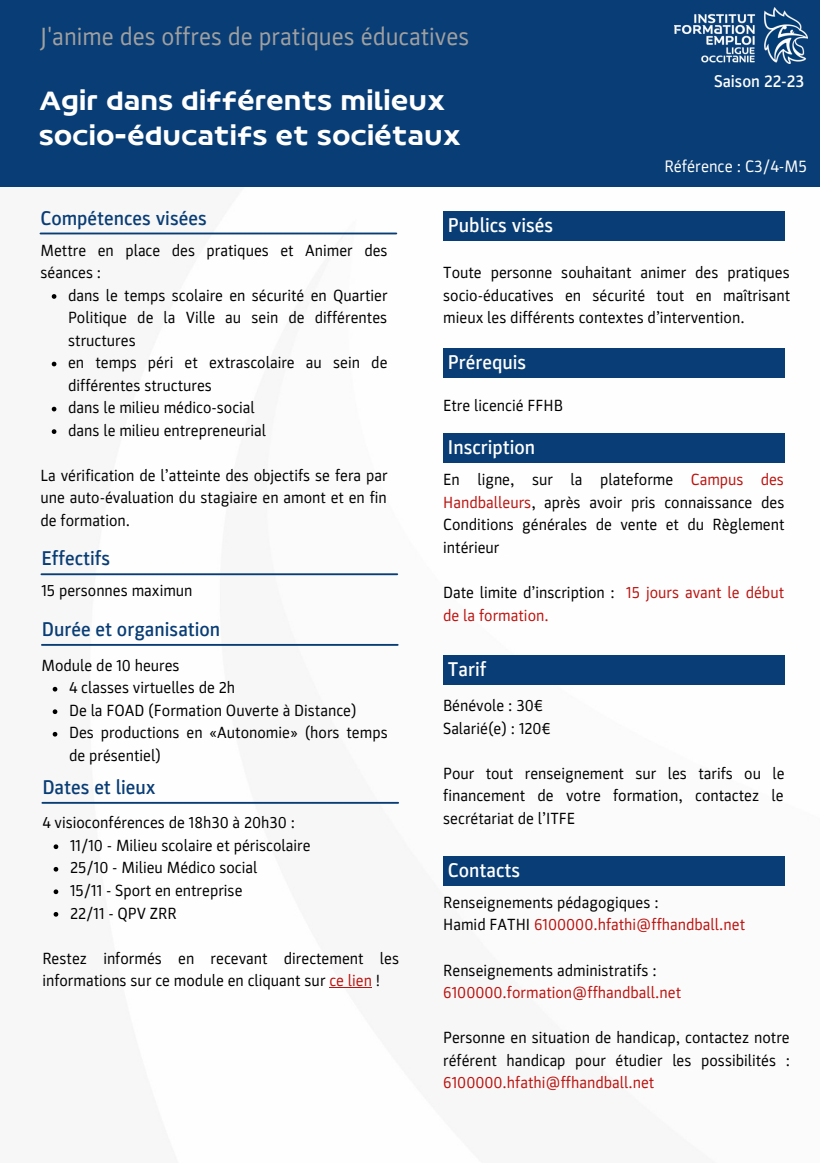
<style>
.page{position:relative;width:820px;height:1163px;background:#fff}
.page>*{position:absolute;margin:0;border:0;box-sizing:border-box;transform-origin:0 0}
.t1{font:25px/34.8px "FF Hand";color:#fff}
.t2{font:25px "Parka";color:#a0a0a0}
.t3{font:500 20px "Parka";color:#093d75}
.t4{font:500 20px "Parka";color:#fff}
.t5{font:500 17.12px "Parka";color:#fff}
.t6{font:16.75px "Parka";color:#fff}
.t7{font:16.25px/22.5px "Parka";color:#000}
.t8{font:16.25px/22.5px "Parka";color:#bb130f}
.s1{color:#bb130f}
.s2{color:#000}
</style>
<div class="page">
<div style="left:0;top:0;width:819px;height:187px;background:#093d75"></div>
<hr style="left:40px;top:232px;width:356px;height:2px;background:#093d75">
<hr style="left:41px;top:573px;width:356px;height:2px;background:#093d75">
<hr style="left:42px;top:644px;width:355px;height:2px;background:#093d75">
<hr style="left:42px;top:802px;width:356px;height:1px;background:#093d75">
<div style="left:443px;top:212px;width:341px;height:29px;background:#093d75"></div>
<div style="left:443px;top:348px;width:341px;height:29px;background:#093d75"></div>
<div style="left:443px;top:433px;width:341px;height:29px;background:#093d75"></div>
<div style="left:443px;top:655px;width:341px;height:29px;background:#093d75"></div>
<div style="left:443px;top:856px;width:341px;height:29px;background:#093d75"></div>
<svg style="left:52px;top:294px;width:4px;height:5px"></svg>
<svg style="left:52px;top:362px;width:4px;height:4px"></svg>
<svg style="left:52px;top:407px;width:4px;height:4px"></svg>
<svg style="left:52px;top:429px;width:4px;height:5px"></svg>
<svg style="left:53px;top:687px;width:4px;height:4px"></svg>
<svg style="left:53px;top:709px;width:4px;height:5px"></svg>
<svg style="left:53px;top:732px;width:4px;height:4px"></svg>
<svg style="left:54px;top:844px;width:4px;height:5px"></svg>
<svg style="left:54px;top:867px;width:4px;height:4px"></svg>
<svg style="left:54px;top:889px;width:4px;height:5px"></svg>
<svg style="left:54px;top:912px;width:4px;height:4px"></svg>
<hr style="left:329px;top:987px;width:43px;height:1px;background:#bb130f">
<img style="left:674px;top:8px;width:132px;height:55px">
<h1 class="t2" style="left:40px;top:23px;width:430px">J'anime des offres de pratiques éducatives</h1>
<h1 class="t1" style="left:40px;top:86px;width:424px">Agir dans différents milieux socio-éducatifs et sociétaux</h1>
<p class="t5" style="left:714px;top:72px;width:92px">Saison 22-23</p>
<p class="t6" style="left:664px;top:157px;width:144px">Référence : C3/4-M5</p>
<p class="t3" style="left:40px;top:206px;width:168px">Compétences visées</p>
<p class="t7" style="left:40px;top:239px;width:348px">Mettre en place des pratiques et Animer des séances :</p>
<p class="t7" style="left:68px;top:284px;width:321px">dans le temps scolaire en sécurité en Quartier<br>Politique de la Ville au sein de différentes structures<br>en temps péri et extrascolaire au sein de différentes structures<br>dans le milieu médico-social<br>dans le milieu entrepreneurial</p>
<p class="t7" style="left:40px;top:464px;width:348px;text-align:justify">La vérification de l’atteinte des objectifs se fera par une auto-évaluation du stagiaire en amont et en fin de formation.</p>
<p class="t3" style="left:41px;top:547px;width:70px">Effectifs</p>
<p class="t7" style="left:41px;top:580px;width:153px">15 personnes maximun</p>
<p class="t3" style="left:42px;top:618px;width:180px">Durée et organisation</p>
<p class="t7" style="left:41px;top:654px;width:140px">Module de 10 heures</p>
<p class="t7" style="left:69px;top:677px;width:320px">4 classes virtuelles de 2h<br>De la FOAD (Formation Ouverte à Distance)<br>Des productions en «Autonomie» (hors temps de présentiel)</p>
<p class="t3" style="left:42px;top:775px;width:115px">Dates et lieux</p>
<p class="t7" style="left:42px;top:812px;width:254px">4 visioconférences de 18h30 à 20h30 :</p>
<p class="t7" style="left:70px;top:834px;width:242px">11/10 - Milieu scolaire et périscolaire<br>25/10 - Milieu Médico social<br>15/11 - Sport en entreprise<br>22/11 - QPV ZRR</p>
<p class="t7" style="left:42px;top:947px;width:358px">Restez informés en recevant directement les informations sur ce module en cliquant sur <span class="s1">ce lien</span> !</p>
<p class="t4" style="left:448px;top:214px;width:107px">Publics visés</p>
<p class="t7" style="left:443px;top:262px;width:348px;text-align:justify">Toute personne souhaitant animer des pratiques socio-éducatives en sécurité tout en maîtrisant mieux les différents contextes d’intervention.</p>
<p class="t4" style="left:448px;top:351px;width:80px">Prérequis</p>
<p class="t7" style="left:443px;top:394px;width:121px">Etre licencié FFHB</p>
<p class="t4" style="left:448px;top:436px;width:89px">Inscription</p>
<p class="t7" style="left:443px;top:469px;width:343px;text-align:justify">En ligne, sur la plateforme <span class="s1">Campus des Handballeurs</span>, après avoir pris connaissance des Conditions générales de vente et du Règlement intérieur</p>
<p class="t8" style="left:443px;top:581px;width:342px"><span class="s2">Date limite d’inscription :</span> 15 jours avant le début de la formation.</p>
<p class="t4" style="left:448px;top:658px;width:40px">Tarif</p>
<p class="t7" style="left:443px;top:695px;width:110px">Bénévole : 30€<br>Salarié(e) : 120€</p>
<p class="t7" style="left:443px;top:762px;width:343px;text-align:justify">Pour tout renseignement sur les tarifs ou le financement de votre formation, contactez le secrétariat de l’ITFE</p>
<p class="t4" style="left:448px;top:859px;width:74px">Contacts</p>
<p class="t7" style="left:443px;top:891px;width:303px">Renseignements pédagogiques :<br>Hamid FATHI <span class="s1">6100000.hfathi@ffhandball.net</span></p>
<p class="t7" style="left:443px;top:959px;width:215px">Renseignements administratifs :</p>
<p class="t8" style="left:443px;top:981px;width:239px">6100000.formation@ffhandball.net</p>
<p class="t7" style="left:443px;top:1026px;width:348px">Personne en situation de handicap, contactez notre référent handicap pour étudier les possibilités :</p>
<p class="t8" style="left:443px;top:1071px;width:213px">6100000.hfathi@ffhandball.net</p>
</div>
